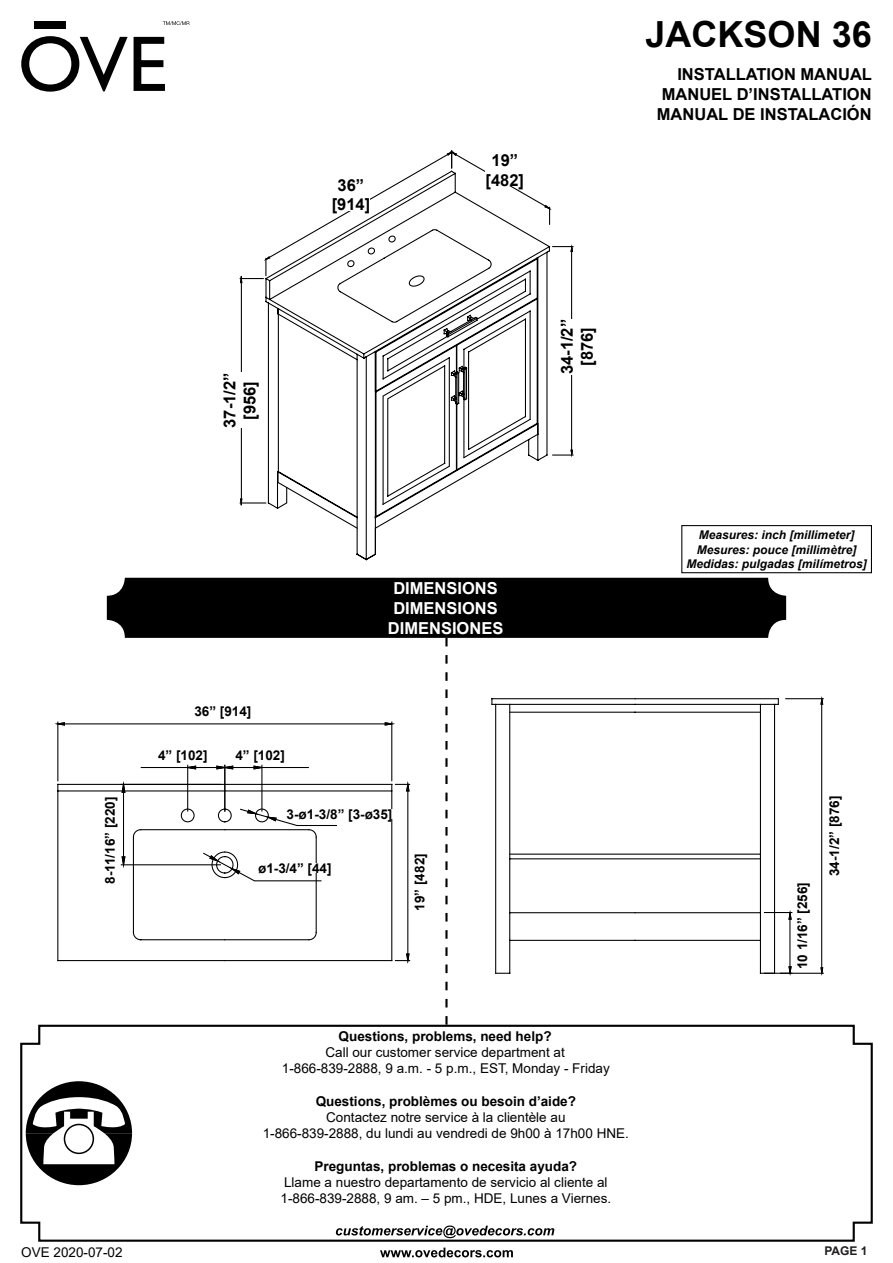
<style>
.page{position:relative;width:893px;height:1263px;background:#fff}
.page>*{position:absolute;margin:0;border:0;box-sizing:border-box;transform-origin:0 0}
.t1{font:700 36px "Arial";color:#000}
.t2{font:700 16.5px "Arial";color:#000}
.t3{font:700 16.5px "Arial";color:#fff}
.t4{font:13.5px "Arial";color:#000}
.t5{font:700 13.5px "Arial";color:#000}
.t6{font:italic 700 12px "Arial";color:#000}
.t7{font:700 12px "Arial";color:#231f20}
</style>
<div class="page">
<hr style="left:187px;top:765px;width:1px;height:46px;background:#000">
<hr style="left:141px;top:767px;width:47px;height:1px;background:#000">
<hr style="left:224px;top:765px;width:1px;height:46px;background:#000">
<hr style="left:261px;top:765px;width:1px;height:46px;background:#000">
<hr style="left:262px;top:767px;width:46px;height:1px;background:#000">
<svg style="left:181px;top:765px;width:87px;height:5px"></svg>
<hr style="left:57px;top:722px;width:1px;height:59px;background:#000">
<hr style="left:391px;top:722px;width:1px;height:59px;background:#000">
<hr style="left:64px;top:723px;width:321px;height:1px;background:#000">
<svg style="left:54px;top:721px;width:12px;height:5px"></svg>
<svg style="left:384px;top:721px;width:11px;height:5px"></svg>
<svg style="left:57px;top:778px;width:353px;height:186px"></svg>
<svg style="left:57px;top:783px;width:336px;height:179px"></svg>
<svg style="left:21px;top:36px;width:107px;height:56px"></svg>
<svg style="left:134px;top:37px;width:31px;height:54px"></svg>
<div style="left:34px;top:21px;width:32px;height:7px;background:#000"></div>
<svg style="left:163px;top:21px;width:26px;height:4px"></svg>
<div style="left:681px;top:525px;width:191px;height:48px;border:1px solid #000"></div>
<div style="left:107px;top:578px;width:679px;height:60px;background:#000;border-radius:18px"></div>
<svg style="left:445px;top:638px;width:3px;height:386px"></svg>
<svg style="left:20px;top:1024px;width:853px;height:218px"></svg>
<svg style="left:26px;top:1081px;width:106px;height:104px"></svg>
<svg style="left:64px;top:1124px;width:30px;height:30px"></svg>
<div style="left:65px;top:1125px;width:28px;height:27px;background:#fff;border-radius:50%"></div>
<svg style="left:380px;top:1247px;width:133px;height:10px"></svg>
<div style="left:287px;top:809px;width:105px;height:10px;background:#fff"></div>
<div style="left:105px;top:797px;width:10px;height:87px;background:#fff"></div>
<div style="left:258px;top:863px;width:74px;height:10px;background:#fff"></div>
<svg style="left:496px;top:973px;width:14px;height:1px"></svg>
<hr style="left:510px;top:940px;width:125px;height:1px;background:#000">
<hr style="left:635px;top:940px;width:125px;height:1px;background:#000">
<hr style="left:510px;top:858px;width:250px;height:1px;background:#000">
<hr style="left:509px;top:704px;width:1px;height:269px;background:#000">
<hr style="left:492px;top:698px;width:143px;height:1px;background:#000">
<hr style="left:510px;top:912px;width:125px;height:1px;background:#000">
<hr style="left:786px;top:698px;width:37px;height:1px;background:#000">
<hr style="left:780px;top:973px;width:43px;height:1px;background:#000">
<hr style="left:821px;top:704px;width:1px;height:263px;background:#000">
<svg style="left:820px;top:696px;width:4px;height:9px"></svg>
<svg style="left:820px;top:967px;width:4px;height:9px"></svg>
<hr style="left:635px;top:698px;width:143px;height:1px;background:#000">
<hr style="left:635px;top:912px;width:125px;height:1px;background:#000">
<hr style="left:510px;top:854px;width:250px;height:1px;background:#000">
<svg style="left:760px;top:698px;width:32px;height:278px"></svg>
<hr style="left:492px;top:704px;width:143px;height:1px;background:#000">
<hr style="left:635px;top:704px;width:143px;height:1px;background:#000">
<hr style="left:495px;top:704px;width:1px;height:269px;background:#000">
<hr style="left:510px;top:712px;width:125px;height:1px;background:#000">
<hr style="left:774px;top:704px;width:1px;height:269px;background:#000">
<hr style="left:635px;top:712px;width:125px;height:1px;background:#000">
<svg style="left:239px;top:150px;width:335px;height:380px"></svg>
<p class="t2" style="left:338px;top:173px;width:28px">36”</p>
<p class="t2" style="left:332px;top:193px;width:40px">[914]</p>
<p class="t2" style="left:492px;top:149px;width:28px">19”</p>
<p class="t2" style="left:486px;top:169px;width:40px">[482]</p>
<p class="t1" style="left:646px;top:9px;width:228px">JACKSON 36</p>
<p class="t2" style="left:677px;top:63px;width:196px">INSTALLATION MANUAL</p>
<p class="t2" style="left:662px;top:82px;width:211px">MANUEL D’INSTALLATION</p>
<p class="t2" style="left:657px;top:102px;width:216px">MANUAL DE INSTALACIÓN</p>
<p class="t2" style="left:218px;top:428px;width:57px;rotate:-90deg">37-1/2”</p>
<p class="t2" style="left:238px;top:419px;width:40px;rotate:-90deg">[956]</p>
<p class="t2" style="left:555px;top:374px;width:57px;rotate:-90deg">34-1/2”</p>
<p class="t2" style="left:575px;top:366px;width:40px;rotate:-90deg">[876]</p>
<p class="t5" style="left:101px;top:884px;width:89px;rotate:-90deg">8-11/16” [220]</p>
<p class="t5" style="left:194px;top:701px;width:59px">36” [914]</p>
<p class="t5" style="left:158px;top:746px;width:51px">4” [102]</p>
<p class="t5" style="left:235px;top:746px;width:51px">4” [102]</p>
<p class="t3" style="left:393px;top:577px;width:106px">DIMENSIONS</p>
<p class="t3" style="left:393px;top:596px;width:106px">DIMENSIONS</p>
<p class="t3" style="left:388px;top:616px;width:117px">DIMENSIONES</p>
<p class="t5" style="left:287px;top:804px;width:107px">3-ø1-3/8” [3-ø35]</p>
<p class="t5" style="left:258px;top:859px;width:75px">ø1-3/4” [44]</p>
<p class="t5" style="left:410px;top:910px;width:59px;rotate:-90deg">19” [482]</p>
<p class="t4" style="left:21px;top:1243px;width:103px">OVE 2020-07-02</p>
<p class="t5" style="left:339px;top:1027px;width:215px">Questions, problems, need help?</p>
<p class="t4" style="left:325px;top:1043px;width:241px">Call our customer service department at</p>
<p class="t4" style="left:282px;top:1059px;width:329px">1-866-839-2888, 9 a.m. - 5 p.m., EST, Monday - Friday</p>
<p class="t5" style="left:316px;top:1091px;width:262px">Questions, problèmes ou besoin d’aide?</p>
<p class="t4" style="left:326px;top:1108px;width:241px">Contactez notre service à la clientèle au</p>
<p class="t4" style="left:263px;top:1124px;width:368px">1-866-839-2888, du lundi au vendredi de 9h00 à 17h00 HNE.</p>
<p class="t5" style="left:315px;top:1156px;width:264px">Preguntas, problemas o necesita ayuda?</p>
<p class="t4" style="left:284px;top:1173px;width:325px">Llame a nuestro departamento de servicio al cliente al</p>
<p class="t4" style="left:280px;top:1189px;width:332px">1-866-839-2888, 9 am. – 5 pm., HDE, Lunes a Viernes.</p>
<p class="t6" style="left:699px;top:527px;width:157px">Measures: inch [millimeter]</p>
<p class="t6" style="left:697px;top:541px;width:161px">Mesures: pouce [millimètre]</p>
<p class="t6" style="left:687px;top:556px;width:182px">Medidas: pulgadas [milímetros]</p>
<p class="t5" style="left:793px;top:969px;width:89px;rotate:-90deg">10 1/16” [256]</p>
<p class="t5" style="left:825px;top:876px;width:82px;rotate:-90deg">34-1/2” [876]</p>
<p class="t7" style="left:824px;top:1242px;width:45px">PAGE 1</p>
</div>
